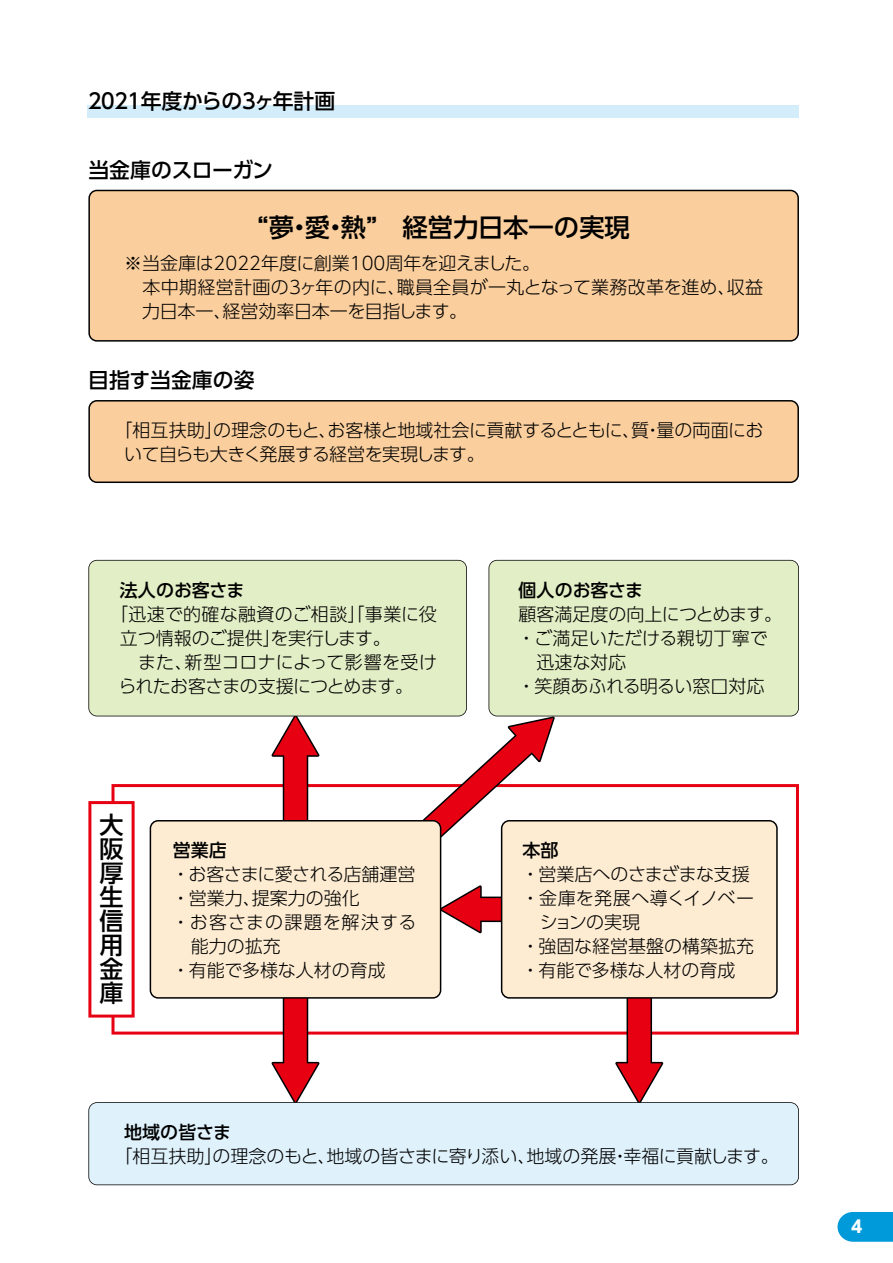
<style>
.page{position:relative;width:893px;height:1263px;background:#fff}
.page>*{position:absolute;margin:0;border:0;box-sizing:border-box;transform-origin:0 0}
.t1{font:500 25.5px "UD Shin Go Pr 6";color:#000}
.t2{font:500 24px/24px "UD Shin Go Pr 6";color:#000;text-align:justify}
.t3{font:500 21px "UD Shin Go Pr 6";letter-spacing:-.01em;color:#000}
.t4{font:500 21px "UD Shin Go Pr 6";letter-spacing:-.085em;color:#000}
.t5{font:300 18px/24px "UD Shin Go Pr 6";color:#000}
.t6{font:300 18px/24px "UD Shin Go Pr 6";letter-spacing:-.03em;color:#000}
.t7{font:500 18px "UD Shin Go Pr 6";color:#000}
.t8{font:300 18px "UD Shin Go Pr 6";letter-spacing:-.02em;color:#000}
.t9{font:300 18px "UD Shin Go Pr 6";letter-spacing:.055em;color:#000}
.t10{font:700 16.95px "UD Shin Go Pr 6";color:#fff}
</style>
<div class="page">
<svg style="left:111px;top:784px;width:688px;height:250px"></svg>
<svg style="left:441px;top:885px;width:60px;height:48px"></svg>
<svg style="left:271px;top:716px;width:48px;height:104px"></svg>
<svg style="left:401px;top:716px;width:154px;height:142px"></svg>
<svg style="left:271px;top:999px;width:48px;height:103px"></svg>
<svg style="left:615px;top:999px;width:48px;height:103px"></svg>
<div style="left:88px;top:105px;width:711px;height:12px;background:#d3edfb"></div>
<div style="left:88px;top:190px;width:711px;height:152px;background:#face9d"></div>
<div style="left:88px;top:400px;width:711px;height:83px;background:#face9d"></div>
<div style="left:88px;top:560px;width:379px;height:156px;background:#e2eec5"></div>
<div style="left:489px;top:560px;width:310px;height:156px;background:#e2eec5"></div>
<div style="left:150px;top:820px;width:291px;height:179px;background:#feecd2"></div>
<div style="left:501px;top:820px;width:277px;height:179px;background:#feecd2"></div>
<div style="left:88px;top:1102px;width:711px;height:83px;background:#dff2fc"></div>
<svg style="left:88px;top:801px;width:47px;height:216px"></svg>
<svg style="left:837px;top:1212px;width:56px;height:30px;background:#13a0db"></svg>
<p class="t4" style="left:85px;top:84px;width:252px">２０２１年度からの3ヶ年計画</p>
<p class="t3" style="left:88px;top:153px;width:186px">当金庫のスローガン</p>
<h1 class="t1" style="left:257px;top:206px;width:374px">“夢・愛・熱”　経営力日本一の実現</h1>
<p class="t5" style="left:124px;top:251px;width:417px">※当金庫は2022年度に創業100周年を迎えました。</p>
<p class="t5" style="left:124px;top:275px;width:640px">　本中期経営計画の3ヶ年の内に、職員全員が一丸となって業務改革を進め、収益</p>
<p class="t8" style="left:142px;top:297px;width:326px">力日本一、経営効率日本一を目指します。</p>
<p class="t3" style="left:88px;top:363px;width:168px">目指す当金庫の姿</p>
<p class="t6" style="left:124px;top:418px;width:641px;text-indent:-10px">「相互扶助」の理念のもと、お客様と地域社会に貢献するとともに、質・量の両面において自らも大きく発展する経営を実現します。</p>
<p class="t7" style="left:120px;top:575px;width:126px">法人のお客さま</p>
<p class="t5" style="left:118px;top:601px;width:320px;text-indent:-8px">「迅速で的確な融資のご相談」「事業に役立つ情報のご提供」を実行します。<br>　また、新型コロナによって影響を受けられたお客さまの支援につとめます。</p>
<h2 class="t2" style="left:99px;top:813px;width:25px">大阪厚生信用金庫</h2>
<p class="t7" style="left:173px;top:836px;width:55px">営業店</p>
<p class="t6" style="left:172px;top:862px;width:245px">・お客さまに愛される店舗運営</p>
<p class="t5" style="left:172px;top:886px;width:189px">・営業力、提案力の強化</p>
<p class="t9" style="left:172px;top:908px;width:246px">・お客さまの課題を解決する</p>
<p class="t5" style="left:191px;top:934px;width:91px">能力の拡充</p>
<p class="t5" style="left:172px;top:957px;width:216px">・有能で多様な人材の育成</p>
<p class="t7" style="left:519px;top:575px;width:126px">個人のお客さま</p>
<p class="t5" style="left:519px;top:601px;width:265px">顧客満足度の向上につとめます。</p>
<p class="t5" style="left:518px;top:625px;width:252px">・ご満足いただける親切丁寧で</p>
<p class="t5" style="left:537px;top:649px;width:91px">迅速な対応</p>
<p class="t5" style="left:518px;top:673px;width:248px">・笑顔あふれる明るい窓口対応</p>
<p class="t7" style="left:522px;top:836px;width:37px">本部</p>
<p class="t5" style="left:521px;top:862px;width:230px">・営業店へのさまざまな支援</p>
<p class="t5" style="left:521px;top:886px;width:234px">・金庫を発展へ導くイノベー</p>
<p class="t5" style="left:540px;top:910px;width:102px">ションの実現</p>
<p class="t5" style="left:521px;top:934px;width:234px">・強固な経営基盤の構築拡充</p>
<p class="t5" style="left:521px;top:957px;width:216px">・有能で多様な人材の育成</p>
<p class="t7" style="left:124px;top:1118px;width:108px">地域の皆さま</p>
<p class="t5" style="left:114px;top:1144px;width:666px">「相互扶助」の理念のもと、地域の皆さまに寄り添い、地域の発展・幸福に貢献します。</p>
<p class="t10" style="left:851px;top:1212px;width:13px">4</p>
</div>
